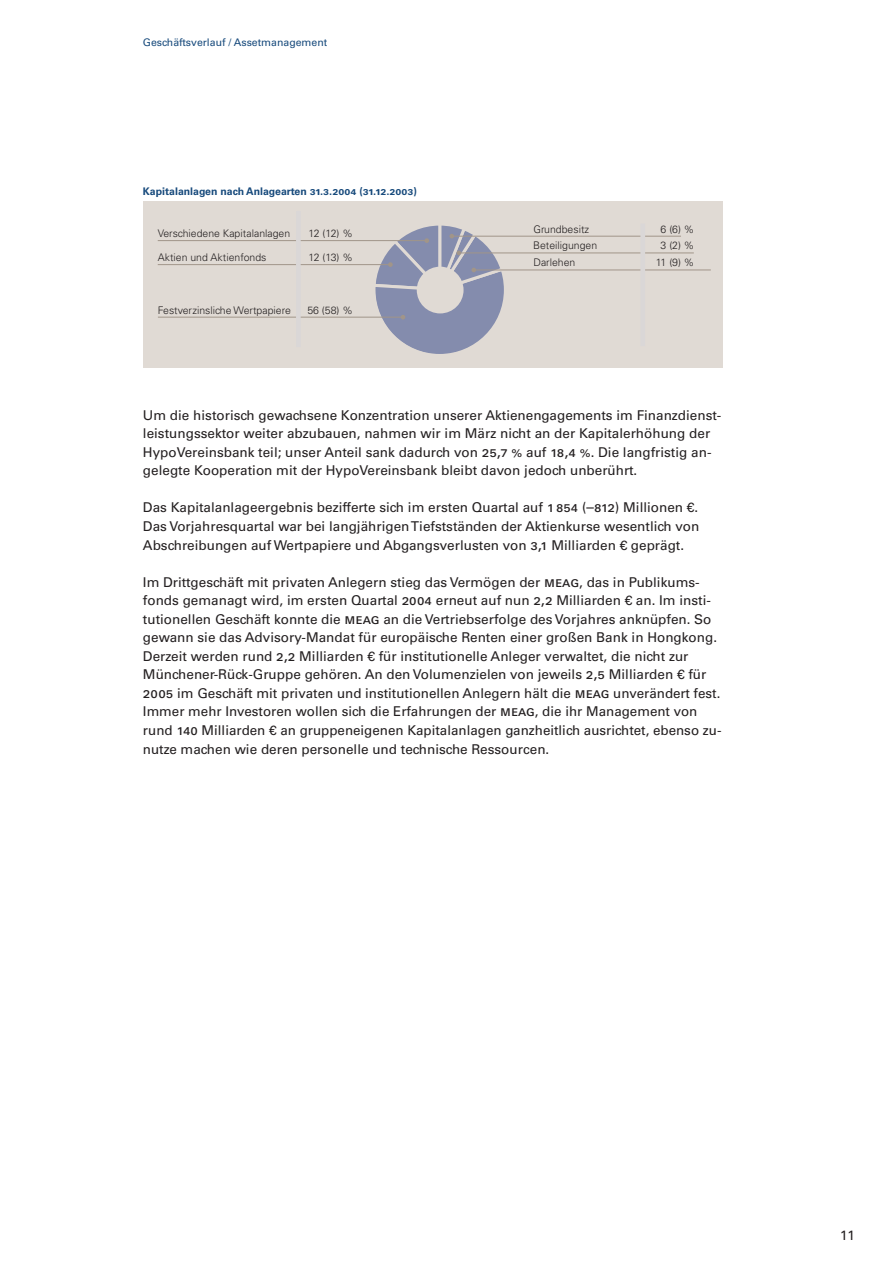
<style>
.page{position:relative;width:893px;height:1262px;background:#fff}
.page>*{position:absolute;margin:0;border:0;box-sizing:border-box;transform-origin:0 0}
.t1{font:13.5px/18.6px "Univers";color:#231f20}
.t2{font:300 10.5px "Univers";color:#231f20}
.t3{font:700 10.5px "Univers";color:#174a7c}
.t4{font:10.5px "Univers";color:#174a7c}
.s1{font-family:"Univers LT Bold CF";font-weight:400;font-size:11.25px}
.s2{font-family:"Univers LT Roman CF";font-size:15px}
</style>
<div class="page">
<div style="left:143px;top:201px;width:579px;height:167px;background:#e0dad4"></div>
<hr style="left:459px;top:252px;width:234px;height:1px;background:#a19589">
<hr style="left:474px;top:269px;width:236px;height:1px;background:#a19589">
<hr style="left:452px;top:236px;width:229px;height:1px;background:#a19589">
<div style="left:640px;top:223px;width:5px;height:123px;background:#dad7d7"></div>
<hr style="left:158px;top:317px;width:245px;height:1px;background:#a19589">
<hr style="left:158px;top:264px;width:231px;height:1px;background:#a19589">
<hr style="left:158px;top:240px;width:267px;height:1px;background:#a19589">
<svg style="left:363px;top:225px;width:153px;height:129px"></svg>
<div style="left:296px;top:211px;width:5px;height:136px;background:#dad7d7"></div>
<p class="t4" style="left:143px;top:38px;width:186px">Geschäftsverlauf / Assetmanagement</p>
<p class="t3" style="left:143px;top:188px;width:275px">Kapitalanlagen nach Anlagearten <span class="s1">31.3.2004</span> (<span class="s1">31.12.2003</span>)</p>
<p class="t2" style="left:158px;top:229px;width:134px">Verschiedene Kapitalanlagen</p>
<p class="t2" style="left:308px;top:229px;width:46px">12 (12) %</p>
<p class="t2" style="left:158px;top:254px;width:110px">Aktien und Aktienfonds</p>
<p class="t2" style="left:308px;top:254px;width:46px">12 (13) %</p>
<p class="t2" style="left:158px;top:306px;width:135px">Festverzinsliche Wertpapiere</p>
<p class="t2" style="left:307px;top:306px;width:47px">56 (58) %</p>
<p class="t2" style="left:533px;top:226px;width:57px">Grundbesitz</p>
<p class="t2" style="left:660px;top:226px;width:35px">6 (6) %</p>
<p class="t2" style="left:533px;top:241px;width:65px">Beteiligungen</p>
<p class="t2" style="left:660px;top:241px;width:35px">3 (2) %</p>
<p class="t2" style="left:533px;top:259px;width:44px">Darlehen</p>
<p class="t2" style="left:656px;top:259px;width:40px">11 (9) %</p>
<p class="t1" style="left:143px;top:407px;width:580px">Um die historisch gewachsene Konzentration unserer Aktienengagements im Finanzdienst&shy;leistungssektor weiter abzubauen, nahmen wir im März nicht an der Kapitalerhöhung der HypoVereinsbank teil; unser Anteil sank dadurch von <span class="s2">25,7 %</span> auf <span class="s2">18,4 %</span>. Die langfristig an&shy;gelegte Kooperation mit der HypoVereinsbank bleibt davon jedoch unberührt.</p>
<p class="t1" style="left:143px;top:499px;width:558px;text-align:justify">Das Kapitalanlageergebnis bezifferte sich im ersten Quartal auf <span class="s2">1 854</span> (<span class="s2">–812</span>) Millionen €.<br>Das Vorjahresquartal war bei langjährigen Tiefstständen der Aktienkurse wesentlich von Abschreibungen auf Wertpapiere und Abgangsverlusten von <span class="s2">3,1</span> Milliarden € geprägt.</p>
<p class="t1" style="left:143px;top:574px;width:580px">Im Drittgeschäft mit privaten Anlegern stieg das Vermögen der <span class="s2">meag</span>, das in Publikums&shy;fonds gemanagt wird, im ersten Quartal <span class="s2">2004</span> erneut auf nun <span class="s2">2,2</span> Milliarden € an. Im insti&shy;tutionellen Geschäft konnte die <span class="s2">meag</span> an die Vertriebserfolge des Vorjahres anknüpfen. So gewann sie das Advisory-Mandat für europäische Renten einer großen Bank in Hongkong.<br>Derzeit werden rund <span class="s2">2,2</span> Milliarden € für institutionelle Anleger verwaltet, die nicht zur Münchener-Rück-Gruppe gehören. An den Volumenzielen von jeweils <span class="s2">2,5</span> Milliarden € für <span class="s2">2005</span> im Geschäft mit privaten und institutionellen Anlegern hält die <span class="s2">meag</span> unverändert fest.<br>Immer mehr Investoren wollen sich die Erfahrungen der <span class="s2">meag</span>, die ihr Management von rund <span class="s2">140</span> Milliarden € an gruppeneigenen Kapitalanlagen ganzheitlich ausrichtet, ebenso zu&shy;nutze machen wie deren personelle und technische Ressourcen.</p>
<p class="t1" style="left:840px;top:1227px;width:17px">11</p>
</div>
